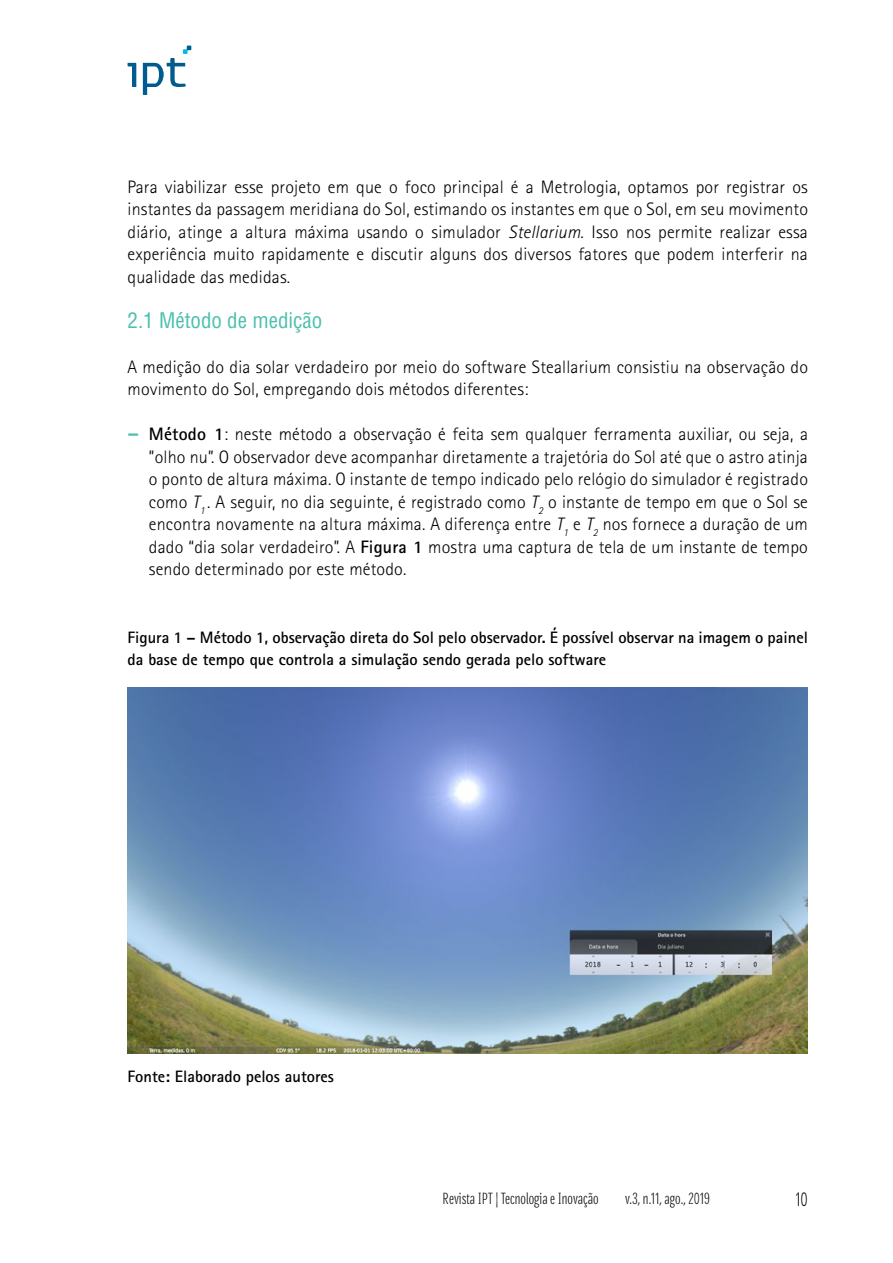
<style>
.page{position:relative;width:893px;height:1263px;background:#fff}
.page>*{position:absolute;margin:0;border:0;box-sizing:border-box;transform-origin:0 0}
.t1{font:condensed 21px "Helvetica LT Std";color:#4cc0ad}
.t2{font:300 18px/22.5px "Rotis Sans Serif Std";letter-spacing:.01em;color:#000;text-align:justify}
.t3{font:18px "Densia Sans";color:#000}
.t4{font:700 16.5px/22.5px "Rotis Sans Serif Std";color:#000}
.t5{font:15px "Densia Sans";color:#000}
.s1{font-style:italic}
.s2{font-weight:700;font-size:21px;color:#4cc0ad}
.s3{font-weight:700}
</style>
<div class="page">
<svg style="left:128px;top:63px;width:8px;height:24px"></svg>
<svg style="left:143px;top:46px;width:48px;height:49px"></svg>
<img style="left:128px;top:688px;width:680px;height:365px">
<p class="t2" style="left:128px;top:175px;width:682px">Para viabilizar esse projeto em que o foco principal é a Metrologia, optamos por registrar os instantes da passagem meridiana do Sol, estimando os instantes em que o Sol, em seu movimento diário, atinge a altura máxima usando o simulador <span class="s1">Stellarium</span>. Isso nos permite realizar essa experiência muito rapidamente e discutir alguns dos diversos fatores que podem interferir na qualidade das medidas.</p>
<p class="t1" style="left:128px;top:307px;width:196px">2.1 Método de medição</p>
<p class="t2" style="left:128px;top:355px;width:682px">A medição do dia solar verdadeiro por meio do software Steallarium consistiu na observação do movimento do Sol, empregando dois métodos diferentes:</p>
<p class="t2" style="left:149px;top:423px;width:661px;text-indent:-21px"><span class="s2">–</span> <span class="s3">Método 1</span>: neste método a observação é feita sem qualquer ferramenta auxiliar, ou seja, a ”olho nu”. O observador deve acompanhar diretamente a trajetória do Sol até que o astro atinja o ponto de altura máxima. O instante de tempo indicado pelo relógio do simulador é registrado como <span class="s1">T</span><sub>1</sub> . A seguir, no dia seguinte, é registrado como <span class="s1">T</span><sub>2</sub> o instante de tempo em que o Sol se encontra novamente na altura máxima. A diferença entre <span class="s1">T</span><sub>1</sub> e <span class="s1">T</span><sub>2</sub> nos fornece a duração de um dado “dia solar verdadeiro”. A <span class="s3">Figura 1</span> mostra uma captura de tela de um instante de tempo sendo determinado por este método.</p>
<p class="t4" style="left:128px;top:625px;width:682px">Figura 1 – Método 1, observação direta do Sol pelo observador. É possível observar na imagem o painel da base de tempo que controla a simulação sendo gerada pelo software</p>
<p class="t4" style="left:128px;top:1064px;width:208px">Fonte: Elaborado pelos autores</p>
<p class="t5" style="left:443px;top:1190px;width:158px">Revista IPT | Tecnologia e Inovação</p>
<p class="t5" style="left:625px;top:1190px;width:86px">v.3, n.11, ago., 2019</p>
<p class="t3" style="left:796px;top:1189px;width:14px">10</p>
</div>
